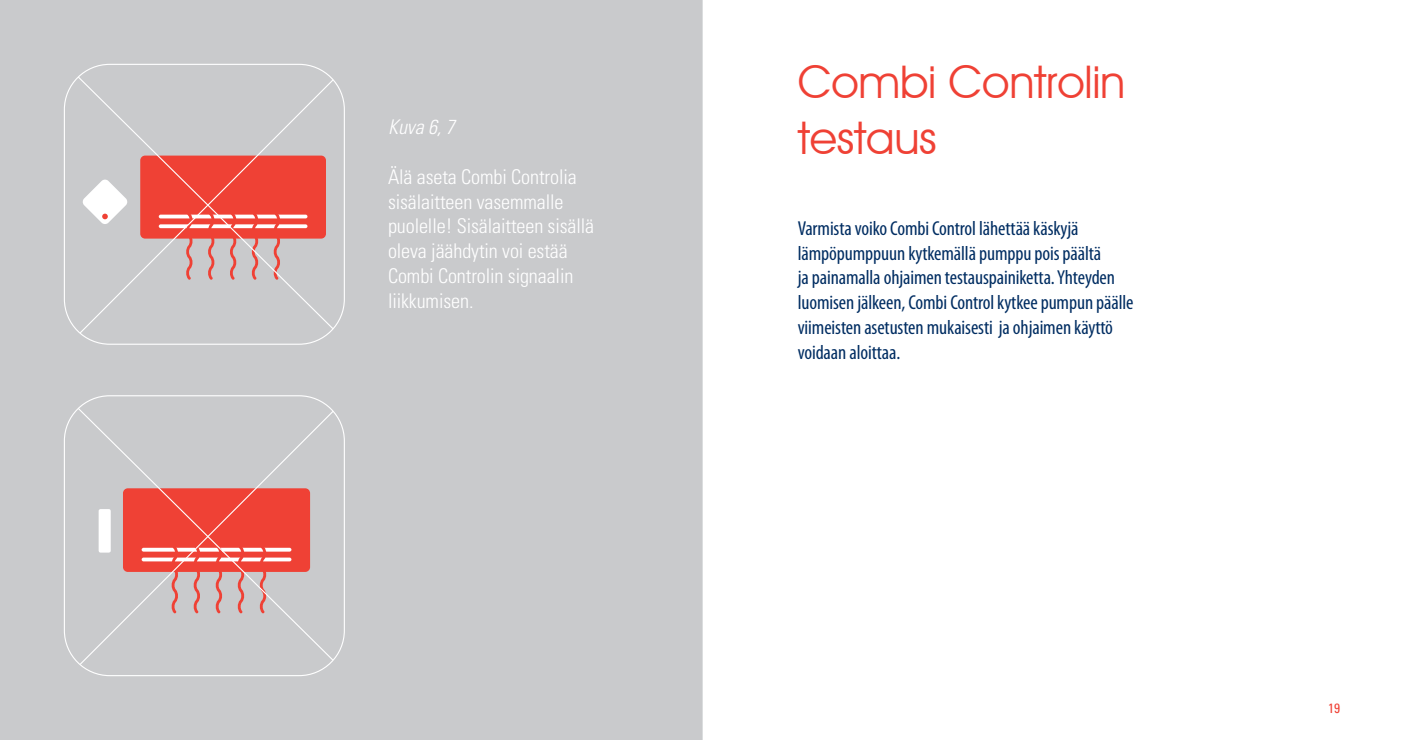
<style>
.page{position:relative;width:1404px;height:740px;background:#fff}
.page>*{position:absolute;margin:0;border:0;box-sizing:border-box;transform-origin:0 0}
.t1{font:45px/56.2px "Avant Garde IT Cby BT";letter-spacing:-.005em;color:#ef4135}
.t2{font:condensed 20.25px/24.8px "Myriad Pro";letter-spacing:-.005em;color:#002d62}
.t3{font:300 condensed 20.25px/24.8px "Univers LT Std";letter-spacing:-.005em;color:#fff}
.t4{font:italic 300 condensed 20.25px "Univers LT Std";color:#fff}
.t5{font:condensed 13.5px "Univers LT Std";color:#ef4135}
</style>
<div class="page">
<div style="left:0;top:0;width:702px;height:740px;background:#c9cacc"></div>
<svg style="left:79px;top:78px;width:255px;height:256px"></svg>
<svg style="left:79px;top:410px;width:255px;height:256px"></svg>
<div style="left:64px;top:64px;width:281px;height:281px;border:1px solid #fff;border-radius:45px"></div>
<div style="left:64px;top:395px;width:281px;height:281px;border:1px solid #fff;border-radius:45px"></div>
<p class="t4" style="left:388px;top:115px;width:68px">Kuva 6, 7</p>
<p class="t3" style="left:388px;top:164px;width:208px">Älä aseta Combi Controlia sisälaitteen vasemmalle puolelle! Sisälaitteen sisällä oleva jäähdytin voi estää<br>Combi Controlin signaalin liikkumisen.</p>
<h1 class="t1" style="left:797px;top:53px;width:329px">Combi Controlin testaus</h1>
<p class="t2" style="left:797px;top:216px;width:337px">Varmista voiko Combi Control lähettää käskyjä lämpöpumppuun kytkemällä pumppu pois päältä<br>ja painamalla ohjaimen testauspainiketta. Yhteyden luomisen jälkeen, Combi Control kytkee pumpun päälle viimeisten asetusten mukaisesti ja ohjaimen käyttö voidaan aloittaa.</p>
<p class="t5" style="left:1327px;top:699px;width:13px">19</p>
</div>
